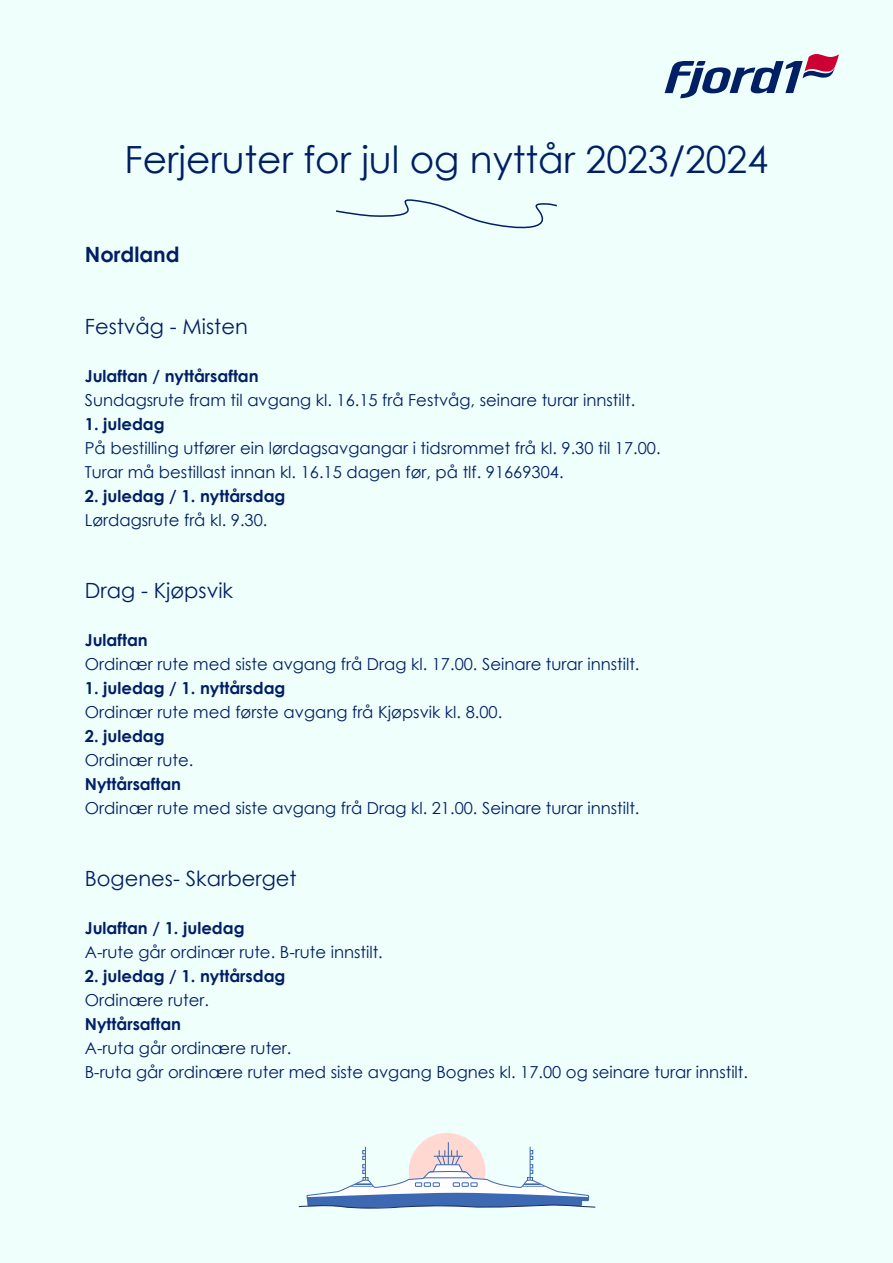
<style>
.page{position:relative;width:893px;height:1263px;background:#effffb}
.page>*{position:absolute;margin:0;border:0;box-sizing:border-box;transform-origin:0 0}
.t1{font:37.5px "Century Gothic";color:#001f64}
.t2{font:21px "Century Gothic";color:#001f64}
.t3{font:700 21px "Century Gothic";color:#001f64}
.t4{font:16.5px/24px "Century Gothic";color:#001f64}
.t5{font:700 16.5px "Century Gothic";color:#001f64}
</style>
<div class="page">
<svg style="left:665px;top:54px;width:174px;height:44px"></svg>
<svg style="left:336px;top:199px;width:221px;height:30px"></svg>
<svg style="left:298px;top:1133px;width:298px;height:76px"></svg>
<hr style="left:424px;top:1177px;width:48px;height:1px;background:#3d68b2">
<h1 class="t1" style="left:125px;top:133px;width:645px">Ferjeruter for jul og nyttår 2023/2024</h1>
<p class="t3" style="left:85px;top:238px;width:96px">Nordland</p>
<p class="t2" style="left:85px;top:311px;width:165px">Festvåg - Misten</p>
<p class="t5" style="left:85px;top:363px;width:175px">Julaftan / nyttårsaftan</p>
<p class="t4" style="left:85px;top:387px;width:552px">Sundagsrute fram til avgang kl. 16.15 frå Festvåg, seinare turar innstilt.</p>
<p class="t5" style="left:85px;top:411px;width:81px">1. juledag</p>
<p class="t4" style="left:85px;top:435px;width:577px">På bestilling utfører ein lørdagsavgangar i tidsrommet frå kl. 9.30 til 17.00.<br>Turar må bestillast innan kl. 16.15 dagen før, på tlf. 91669304.</p>
<p class="t5" style="left:85px;top:483px;width:202px">2. juledag / 1. nyttårsdag</p>
<p class="t4" style="left:85px;top:507px;width:184px">Lørdagsrute frå kl. 9.30.</p>
<p class="t2" style="left:85px;top:575px;width:150px">Drag - Kjøpsvik</p>
<p class="t5" style="left:85px;top:627px;width:65px">Julaftan</p>
<p class="t4" style="left:85px;top:651px;width:556px">Ordinær rute med siste avgang frå Drag kl. 17.00. Seinare turar innstilt.</p>
<p class="t5" style="left:85px;top:675px;width:202px">1. juledag / 1. nyttårsdag</p>
<p class="t4" style="left:85px;top:699px;width:419px">Ordinær rute med første avgang frå Kjøpsvik kl. 8.00.</p>
<p class="t5" style="left:85px;top:723px;width:81px">2. juledag</p>
<p class="t4" style="left:85px;top:747px;width:110px">Ordinær rute.</p>
<p class="t5" style="left:85px;top:771px;width:98px">Nyttårsaftan</p>
<p class="t4" style="left:85px;top:795px;width:556px">Ordinær rute med siste avgang frå Drag kl. 21.00. Seinare turar innstilt.</p>
<p class="t2" style="left:85px;top:863px;width:213px">Bogenes- Skarberget</p>
<p class="t5" style="left:85px;top:915px;width:161px">Julaftan / 1. juledag</p>
<p class="t4" style="left:85px;top:939px;width:300px">A-rute går ordinær rute. B-rute innstilt.</p>
<p class="t5" style="left:85px;top:963px;width:202px">2. juledag / 1. nyttårsdag</p>
<p class="t4" style="left:85px;top:987px;width:126px">Ordinære ruter.</p>
<p class="t5" style="left:85px;top:1011px;width:98px">Nyttårsaftan</p>
<p class="t4" style="left:85px;top:1035px;width:665px">A-ruta går ordinære ruter.<br>B-ruta går ordinære ruter med siste avgang Bognes kl. 17.00 og seinare turar innstilt.</p>
</div>
